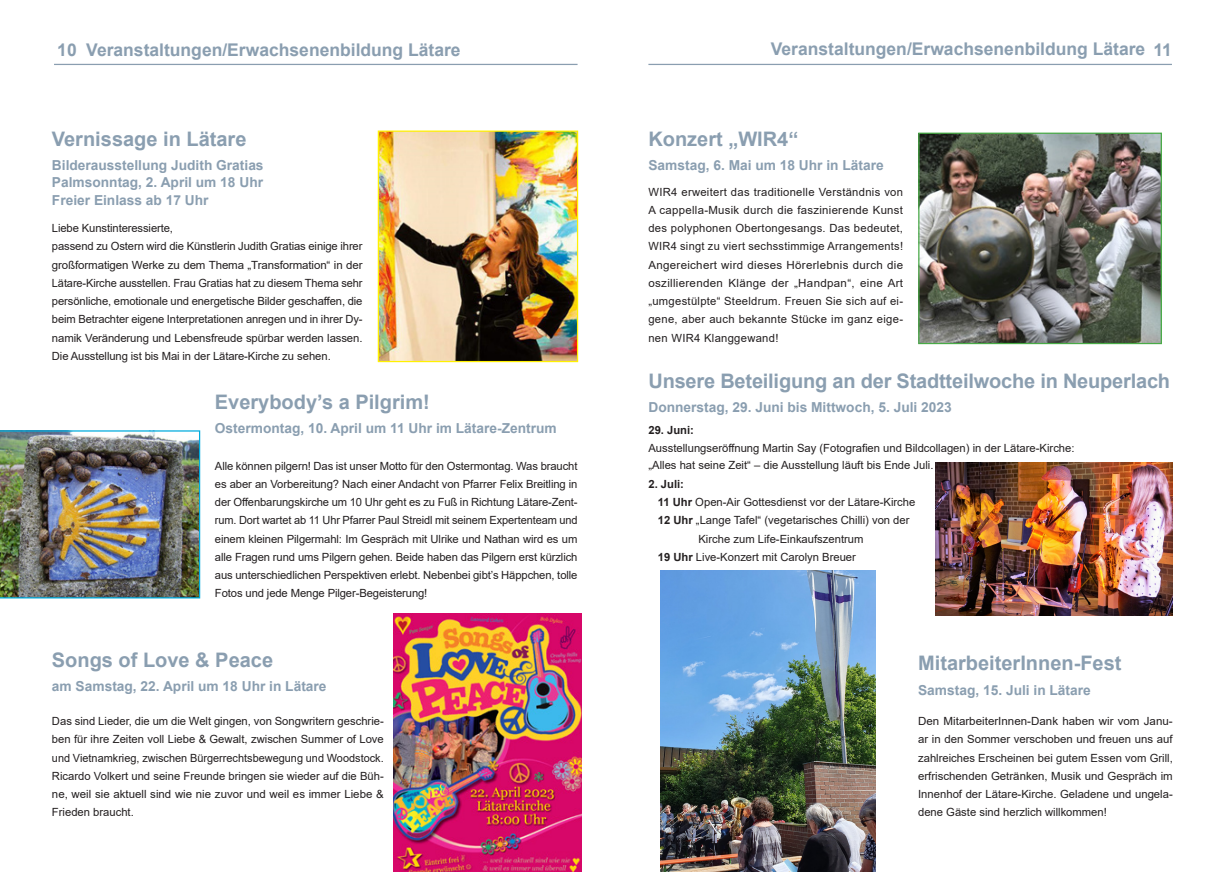
<style>
.page{position:relative;width:1226px;height:872px;background:#fff}
.page>*{position:absolute;margin:0;border:0;box-sizing:border-box;transform-origin:0 0}
.Überschrift{font:700 20px "Arial";color:#8a9eb0}
.t1{font:700 17.5px "Arial";color:#8a9eb0}
.Unterüberschrift{font:700 13.75px "Arial";color:#8a9eb0}
.Überschrift-2{font:700 13.75px "Arial";color:#8a9eb0}
.Fließtext{font:11.25px/18.2px "Arial";color:#231f20;text-align:justify}
.Unterüberschrift-2{font:11.25px "Arial";color:#231f20}
.Unterüberschrift-3{font:700 11.25px "Arial";color:#231f20}
.Fließtext-2{font:700 11.25px "Arial";color:#231f20}
.s1{font-weight:700}
</style>
<div class="page">
<hr style="left:54px;top:64px;width:524px;height:1px;background:#8a9eb0">
<hr style="left:648px;top:64px;width:524px;height:1px;background:#8a9eb0">
<img style="left:920px;top:135px;width:240px;height:207px">
<div style="left:918px;top:133px;width:244px;height:211px;border:1px solid #49ab47"></div>
<img style="left:660px;top:570px;width:215px;height:302px">
<img style="left:380px;top:132px;width:196px;height:228px">
<div style="left:378px;top:130px;width:200px;height:232px;border:1px solid #fff101"></div>
<img style="left:0;top:430px;width:200px;height:168px">
<img style="left:394px;top:613px;width:188px;height:259px">
<img style="left:935px;top:462px;width:238px;height:153px">
<h2 class="t1" style="left:57px;top:37px;width:21px">10</h2>
<p class="t1" style="left:771px;top:36px;width:403px">Veranstaltungen/Erwachsenenbildung Lätare 11</p>
<p class="t1" style="left:86px;top:37px;width:376px">Veranstaltungen/Erwachsenenbildung Lätare</p>
<p class="Überschrift" style="left:52px;top:125px;width:196px">Vernissage in Lätare</p>
<p class="Unterüberschrift" style="left:52px;top:155px;width:213px">Bilderausstellung Judith Gratias</p>
<p class="Unterüberschrift" style="left:52px;top:173px;width:213px">Palmsonntag, 2. April um 18 Uhr</p>
<p class="Unterüberschrift" style="left:52px;top:190px;width:158px">Freier Einlass ab 17 Uhr</p>
<p class="Fließtext" style="left:52px;top:219px;width:123px">Liebe Kunstinteressierte,</p>
<p class="Fließtext" style="left:52px;top:237px;width:312px">passend zu Ostern wird die Künstlerin Judith Gratias einige ihrer großformatigen Werke zu dem Thema „Transformation“ in der Lätare-Kirche ausstellen. Frau Gratias hat zu diesem Thema sehr persönliche, emotionale und energetische Bilder geschaffen, die beim Betrachter eigene Interpretationen anregen und in ihrer Dy&shy;namik Veränderung und Lebensfreude spürbar werden lassen.<br>Die Ausstellung ist bis Mai in der Lätare-Kirche zu sehen.</p>
<p class="Überschrift" style="left:215px;top:388px;width:216px">Everybody’s a Pilgrim!</p>
<p class="Überschrift-2" style="left:215px;top:419px;width:343px">Ostermontag, 10. April um 11 Uhr im Lätare-Zentrum</p>
<p class="Fließtext" style="left:215px;top:456px;width:364px">Alle können pilgern! Das ist unser Motto für den Ostermontag. Was braucht es aber an Vorbereitung? Nach einer Andacht von Pfarrer Felix Breitling in der Offenbarungskirche um 10 Uhr geht es zu Fuß in Richtung Lätare-Zent&shy;rum. Dort wartet ab 11 Uhr Pfarrer Paul Streidl mit seinem Expertenteam und einem kleinen Pilgermahl: Im Gespräch mit Ulrike und Nathan wird es um alle Fragen rund ums Pilgern gehen. Beide haben das Pilgern erst kürzlich aus unterschiedlichen Perspektiven erlebt. Nebenbei gibt’s Häppchen, tolle Fotos und jede Menge Pilger-Begeisterung!</p>
<p class="Überschrift" style="left:52px;top:645px;width:223px">Songs of Love &amp; Peace</p>
<p class="Unterüberschrift" style="left:52px;top:677px;width:276px">am Samstag, 22. April um 18 Uhr in Lätare</p>
<p class="Fließtext" style="left:52px;top:712px;width:333px">Das sind Lieder, die um die Welt gingen, von Songwritern geschrie&shy;ben für ihre Zeiten voll Liebe &amp; Gewalt, zwischen Summer of Love und Vietnamkrieg, zwischen Bürgerrechtsbewegung und Woodstock.<br>Ricardo Volkert und seine Freunde bringen sie wieder auf die Büh&shy;ne, weil sie aktuell sind wie nie zuvor und weil es immer Liebe &amp; Frieden braucht.</p>
<p class="Überschrift" style="left:648px;top:125px;width:151px">Konzert „WIR4“</p>
<p class="Überschrift-2" style="left:648px;top:155px;width:237px">Samstag, 6. Mai um 18 Uhr in Lätare</p>
<p class="Fließtext" style="left:648px;top:182px;width:256px">WIR4 erweitert das traditionelle Verständnis von A cappella-Musik durch die faszinierende Kunst des polyphonen Obertongesangs. Das bedeutet, WIR4 singt zu viert sechsstimmige Arrangements!<br>Angereichert wird dieses Hörerlebnis durch die oszillierenden Klänge der „Handpan“, eine Art „umgestülpte“ Steeldrum. Freuen Sie sich auf ei&shy;gene, aber auch bekannte Stücke im ganz eige&shy;nen WIR4 Klanggewand!</p>
<p class="Überschrift" style="left:648px;top:366px;width:523px">Unsere Beteiligung an der Stadtteilwoche in Neuperlach</p>
<p class="Unterüberschrift" style="left:648px;top:397px;width:305px">Donnerstag, 29. Juni bis Mittwoch, 5. Juli 2023</p>
<p class="Unterüberschrift-3" style="left:648px;top:422px;width:47px">29. Juni:</p>
<p class="Unterüberschrift-2" style="left:648px;top:440px;width:428px">Ausstellungseröffnung Martin Say (Fotografien und Bildcollagen) in der Lätare-Kirche:</p>
<p class="Unterüberschrift-2" style="left:648px;top:457px;width:287px">„Alles hat seine Zeit“ – die Ausstellung läuft bis Ende Juli.</p>
<p class="Fließtext-2" style="left:648px;top:476px;width:37px">2. Juli:</p>
<p class="Fließtext" style="left:658px;top:493px;width:259px"><span class="s1">11 Uhr</span> Open-Air Gottesdienst vor der Lätare-Kirche</p>
<p class="Fließtext" style="left:658px;top:511px;width:253px"><span class="s1">12 Uhr</span> „Lange Tafel“ (vegetarisches Chilli) von der</p>
<p class="Fließtext" style="left:698px;top:529px;width:167px">Kirche zum Life-Einkaufszentrum</p>
<p class="Fließtext" style="left:658px;top:547px;width:200px"><span class="s1">19 Uhr</span> Live-Konzert mit Carolyn Breuer</p>
<p class="Überschrift" style="left:918px;top:649px;width:205px">MitarbeiterInnen-Fest</p>
<p class="Unterüberschrift" style="left:918px;top:680px;width:174px">Samstag, 15. Juli in Lätare</p>
<p class="Fließtext" style="left:918px;top:712px;width:256px">Den MitarbeiterInnen-Dank haben wir vom Janu&shy;ar in den Sommer verschoben und freuen uns auf zahlreiches Erscheinen bei gutem Essen vom Grill, erfrischenden Getränken, Musik und Gespräch im Innenhof der Lätare-Kirche. Geladene und ungela&shy;dene Gäste sind herzlich willkommen!</p>
</div>
